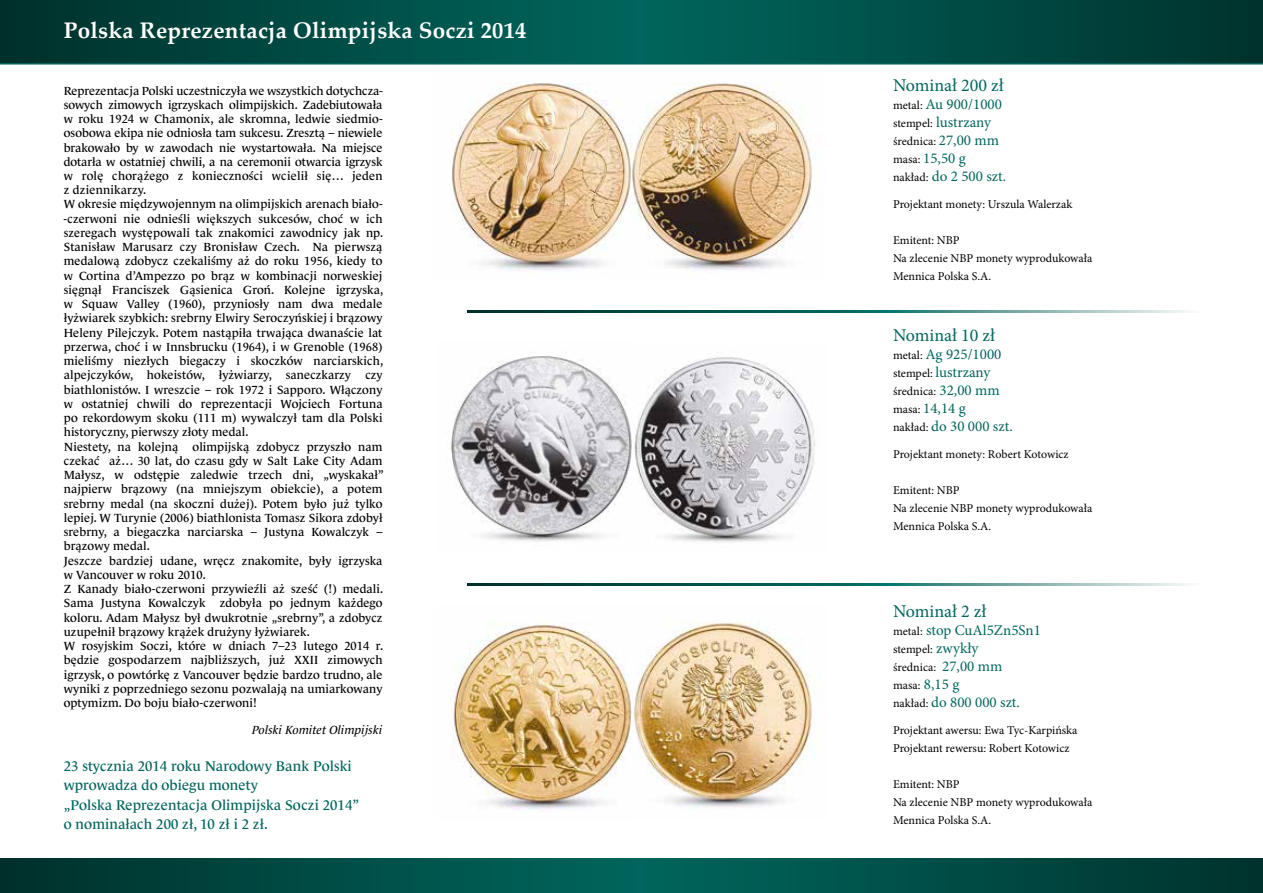
<style>
.page{position:relative;width:1263px;height:893px;background:#fff}
.page>*{position:absolute;margin:0;border:0;box-sizing:border-box;transform-origin:0 0}
.t1{font:700 22.5px "Palatino Linotype";letter-spacing:.01em;color:#fff}
.t2{font:18px "Minion Pro";color:#00655c}
.t3{font:15px/18px "Minion Pro";color:#00655c}
.t4{font:14.25px/19.5px "Le Monde Journal Pro";letter-spacing:.01em;color:#00655c}
.t5{font:12px/14.2px "Le Monde Journal Pro";letter-spacing:.01em;color:#000}
.t6{font:12px/18px "Minion Pro";color:#000}
.t7{font:italic 12px "Le Monde Journal Pro";letter-spacing:.01em;color:#000}
.s1{font-size:12px;color:#000}
.s2{font-size:15px;color:#00655c}
</style>
<div class="page">
<svg style="left:0;top:859px;width:1263px;height:34px;background:#004b44"></svg>
<svg style="left:0;top:0;width:1263px;height:65px;background:#014d46"></svg>
<img style="left:453px;top:621px;width:365px;height:189px">
<img style="left:643px;top:357px;width:173px;height:185px">
<img style="left:452px;top:82px;width:360px;height:189px">
<svg style="left:468px;top:310px;width:720px;height:3px;background:#377973"></svg>
<svg style="left:468px;top:583px;width:720px;height:3px;background:#377973"></svg>
<img style="left:451px;top:356px;width:192px;height:185px">
<h1 class="t1" style="left:64px;top:14px;width:464px">Polska Reprezentacja Olimpijska Soczi 2014</h1>
<p class="t5" style="left:64px;top:82px;width:321px">Reprezentacja Polski uczestniczyła we wszystkich dotychcza&shy;sowych zimowych igrzyskach olimpijskich. Zadebiutowała w roku 1924 w Chamonix, ale skromna, ledwie siedmio&shy;osobowa ekipa nie odniosła tam sukcesu. Zresztą – niewiele brakowało by w zawodach nie wystartowała. Na miejsce dotarła w ostatniej chwili, a na ceremonii otwarcia igrzysk w rolę chorążego z konieczności wcielił się… jeden z dziennikarzy.<br>W okresie międzywojennym na olimpijskich arenach biało--czerwoni nie odnieśli większych sukcesów, choć w ich szeregach występowali tak znakomici zawodnicy jak np.<br>Stanisław Marusarz czy Bronisław Czech. Na pierwszą medalową zdobycz czekaliśmy aż do roku 1956, kiedy to w Cortina d’Ampezzo po brąz w kombinacji norweskiej sięgnął Franciszek Gąsienica Groń. Kolejne igrzyska, w Squaw Valley (1960), przyniosły nam dwa medale łyżwiarek szybkich: srebrny Elwiry Seroczyńskiej i brązowy Heleny Pilejczyk. Potem nastąpiła trwająca dwanaście lat przerwa, choć i w Innsbrucku (1964), i w Grenoble (1968) mieliśmy niezłych biegaczy i skoczków narciarskich, alpejczyków, hokeistów, łyżwiarzy, saneczkarzy czy biathlonistów. I wreszcie – rok 1972 i Sapporo. Włączony w ostatniej chwili do reprezentacji Wojciech Fortuna po rekordowym skoku (111 m) wywalczył tam dla Polski historyczny, pierwszy złoty medal.<br>Niestety, na kolejną olimpijską zdobycz przyszło nam czekać aż… 30 lat, do czasu gdy w Salt Lake City Adam Małysz, w odstępie zaledwie trzech dni, „wyskakał” najpierw brązowy (na mniejszym obiekcie), a potem srebrny medal (na skoczni dużej). Potem było już tylko lepiej. W Turynie (2006) biathlonista Tomasz Sikora zdobył srebrny, a biegaczka narciarska – Justyna Kowalczyk – brązowy medal.<br>Jeszcze bardziej udane, wręcz znakomite, były igrzyska w Vancouver w roku 2010.<br>Z Kanady biało-czerwoni przywieźli aż sześć (!) medali.<br>Sama Justyna Kowalczyk zdobyła po jednym każdego koloru. Adam Małysz był dwukrotnie „srebrny”, a zdobycz uzupełnił brązowy krążek drużyny łyżwiarek.<br>W rosyjskim Soczi, które w dniach 7–23 lutego 2014 r. będzie gospodarzem najbliższych, już XXII zimowych igrzysk, o powtórkę z Vancouver będzie bardzo trudno, ale wyniki z poprzedniego sezonu pozwalają na umiarkowany optymizm. Do boju biało-czerwoni!</p>
<p class="t7" style="left:252px;top:720px;width:132px">Polski Komitet Olimpijski</p>
<p class="t4" style="left:64px;top:755px;width:297px">23 stycznia 2014 roku Narodowy Bank Polski wprowadza do obiegu monety<br>„Polska Reprezentacja Olimpijska Soczi 2014” o nominałach 200 zł, 10 zł i 2 zł.</p>
<h2 class="t2" style="left:893px;top:73px;width:112px">Nominał 200 zł</h2>
<p class="t3" style="left:893px;top:95px;width:110px"><span class="s1">metal:</span> Au 900/1000 <span class="s1">stempel:</span> lustrzany</p>
<p class="t6" style="left:893px;top:132px;width:108px">średnica: <span class="s2">27,00 mm</span></p>
<p class="t3" style="left:893px;top:149px;width:115px"><span class="s1">masa:</span> 15,50 g<br><span class="s1">nakład:</span> do 2 500 szt.</p>
<p class="t6" style="left:893px;top:195px;width:181px">Projektant monety: Urszula Walerzak</p>
<p class="t6" style="left:893px;top:231px;width:201px">Emitent: NBP<br>Na zlecenie NBP monety wyprodukowała<br>Mennica Polska S.A.</p>
<h2 class="t2" style="left:893px;top:323px;width:103px">Nominał 10 zł</h2>
<p class="t3" style="left:893px;top:345px;width:110px"><span class="s1">metal:</span> Ag 925/1000 <span class="s1">stempel:</span> lustrzany</p>
<p class="t6" style="left:893px;top:382px;width:108px">średnica: <span class="s2">32,00 mm</span></p>
<p class="t3" style="left:893px;top:399px;width:121px"><span class="s1">masa:</span> 14,14 g<br><span class="s1">nakład:</span> do 30 000 szt.</p>
<p class="t6" style="left:893px;top:445px;width:177px">Projektant monety: Robert Kotowicz</p>
<p class="t6" style="left:893px;top:481px;width:201px">Emitent: NBP<br>Na zlecenie NBP monety wyprodukowała<br>Mennica Polska S.A.</p>
<h2 class="t2" style="left:893px;top:599px;width:95px">Nominał 2 zł</h2>
<p class="t3" style="left:893px;top:621px;width:149px"><span class="s1">metal:</span> stop CuAl5Zn5Sn1</p>
<p class="t6" style="left:893px;top:640px;width:111px">stempel: <span class="s2">zwykły </span>średnica: <span class="s2">27,00 mm </span>masa: <span class="s2">8,15 g</span></p>
<p class="t3" style="left:893px;top:693px;width:128px"><span class="s1">nakład:</span> do 800 000 szt.</p>
<p class="t6" style="left:893px;top:721px;width:186px">Projektant awersu: Ewa Tyc-Karpińska<br>Projektant rewersu: Robert Kotowicz</p>
<p class="t6" style="left:893px;top:775px;width:201px">Emitent: NBP<br>Na zlecenie NBP monety wyprodukowała<br>Mennica Polska S.A.</p>
</div>
